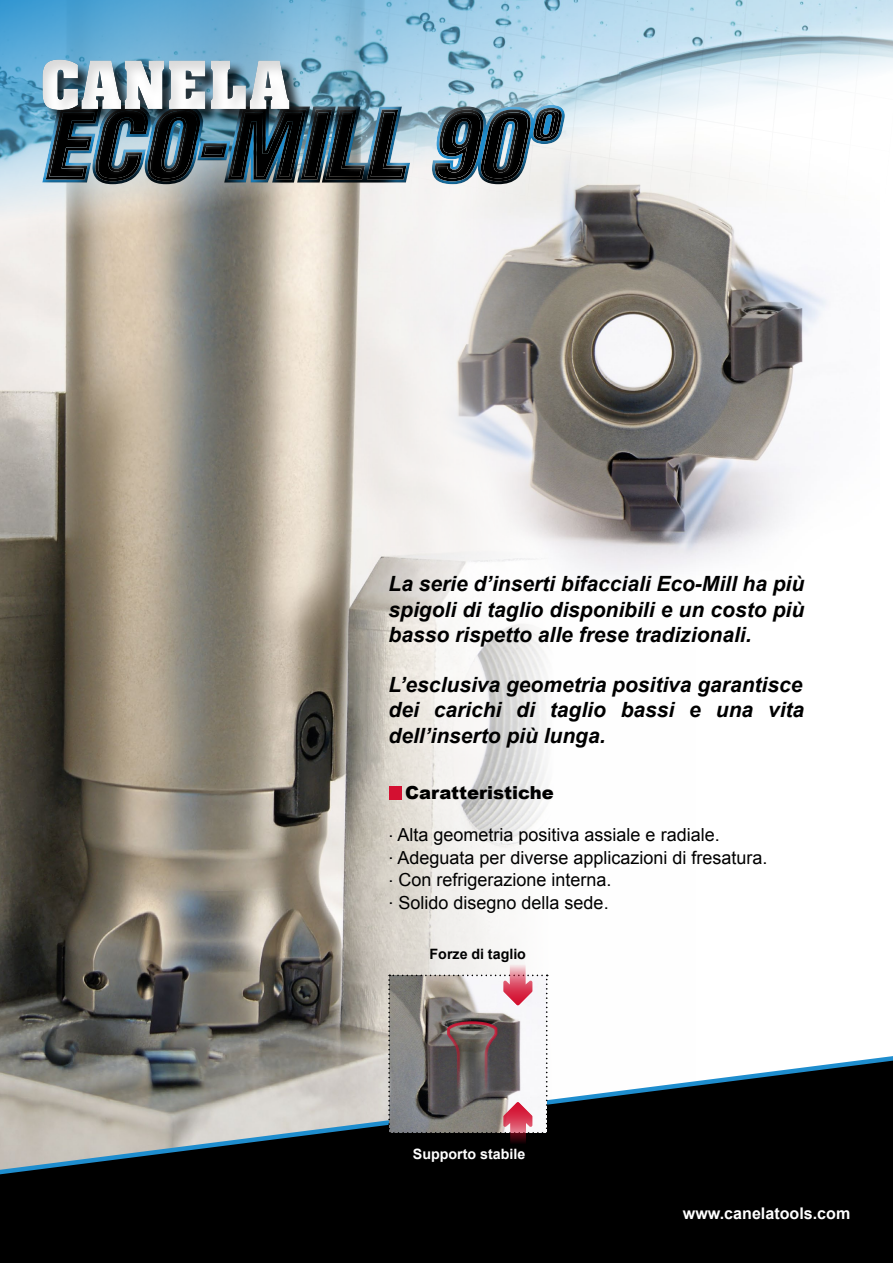
<style>
.page{position:relative;width:893px;height:1263px;background:#fff}
.page>*{position:absolute;margin:0;border:0;box-sizing:border-box;transform-origin:0 0}
.t1{font:italic 700 21px/25.2px "Arial";color:#000;text-align:justify}
.t2{font:18px/22.5px "Arial";color:#000}
.t3{font:900 18px "Arial";color:#000}
.t4{font:700 16.05px "Arial";color:#fff}
.t5{font:700 14.25px "Arial";color:#fff}
.t6{font:700 14.25px "Arial";color:#000}
</style>
<div class="page">
<img style="left:696px;top:387px;width:100px;height:174px">
<img style="left:0;top:387px;width:696px;height:665px">
<svg style="left:0;top:0;width:828px;height:387px;background:#b0b0ac"></svg>
<svg style="left:0;top:1052px;width:893px;height:211px;background:#323333"></svg>
<div style="left:389px;top:786px;width:12px;height:13px;background:#d41031"></div>
<img style="left:42px;top:0;width:851px;height:295px">
<div style="left:18px;top:41px;width:298px;height:71px;background:#000;opacity:.15"></div>
<svg style="left:388px;top:954px;width:160px;height:199px"></svg>
<p class="t1" style="left:388px;top:572px;width:417px">La serie d’inserti bifacciali Eco-Mill ha più spigoli di taglio disponibili e un costo più basso rispetto alle frese tradizionali.</p>
<p class="t1" style="left:388px;top:673px;width:417px">L’esclusiva geometria positiva garantisce dei carichi di taglio bassi e una vita dell’inserto più lunga.</p>
<p class="t3" style="left:405px;top:780px;width:150px">Caratteristiche</p>
<p class="t2" style="left:388px;top:824px;width:380px">. Alta geometria positiva assiale e radiale.<br>. Adeguata per diverse applicazioni di fresatura. . Con refrigerazione interna.<br>. Solido disegno della sede.</p>
<p class="t6" style="left:430px;top:944px;width:98px">Forze di taglio</p>
<p class="t5" style="left:413px;top:1144px;width:114px">Supporto stabile</p>
<p class="t4" style="left:683px;top:1203px;width:169px">www.canelatools.com</p>
</div>
